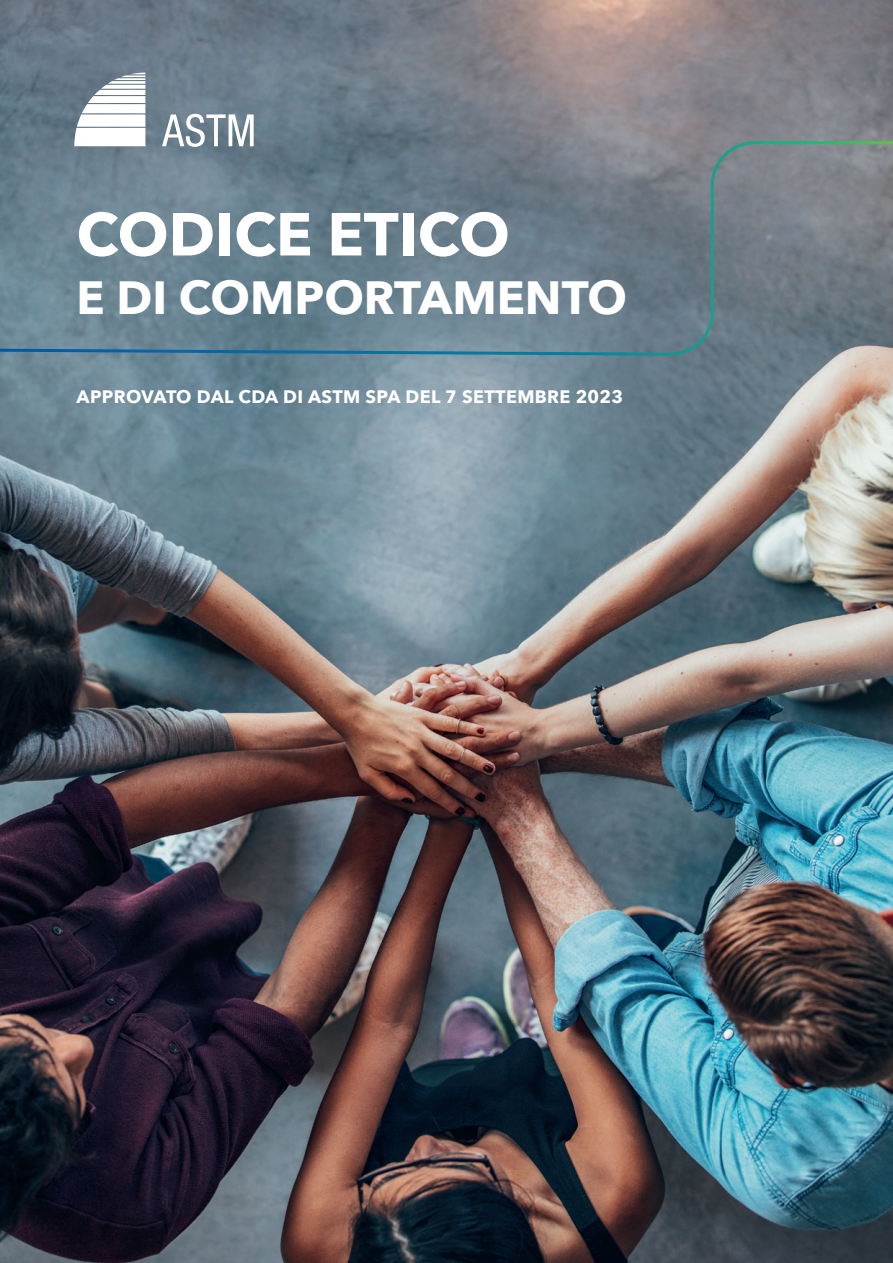
<style>
.page{position:relative;width:893px;height:1263px;background:#fff}
.page>*{position:absolute;margin:0;border:0;box-sizing:border-box;transform-origin:0 0}
.t1{font:700 60px "Avenir Next";color:#fff}
.t2{font:700 46.5px "Avenir Next";color:#fff}
.t3{font:700 18px "Avenir Next";letter-spacing:.02em;color:#fff}
</style>
<div class="page">
<img style="left:0;top:0;width:893px;height:1263px">
<svg style="left:0;top:140px;width:893px;height:217px;background:#6b7f8c"></svg>
<svg style="left:74px;top:73px;width:71px;height:73px"></svg>
<svg style="left:162px;top:114px;width:92px;height:33px"></svg>
<h1 class="t1" style="left:77px;top:182px;width:435px">CODICE ETICO</h1>
<h2 class="t2" style="left:77px;top:257px;width:552px">E DI COMPORTAMENTO</h2>
<p class="t3" style="left:77px;top:381px;width:548px">APPROVATO DAL CDA DI ASTM SPA DEL 7 SETTEMBRE 2023</p>
</div>
